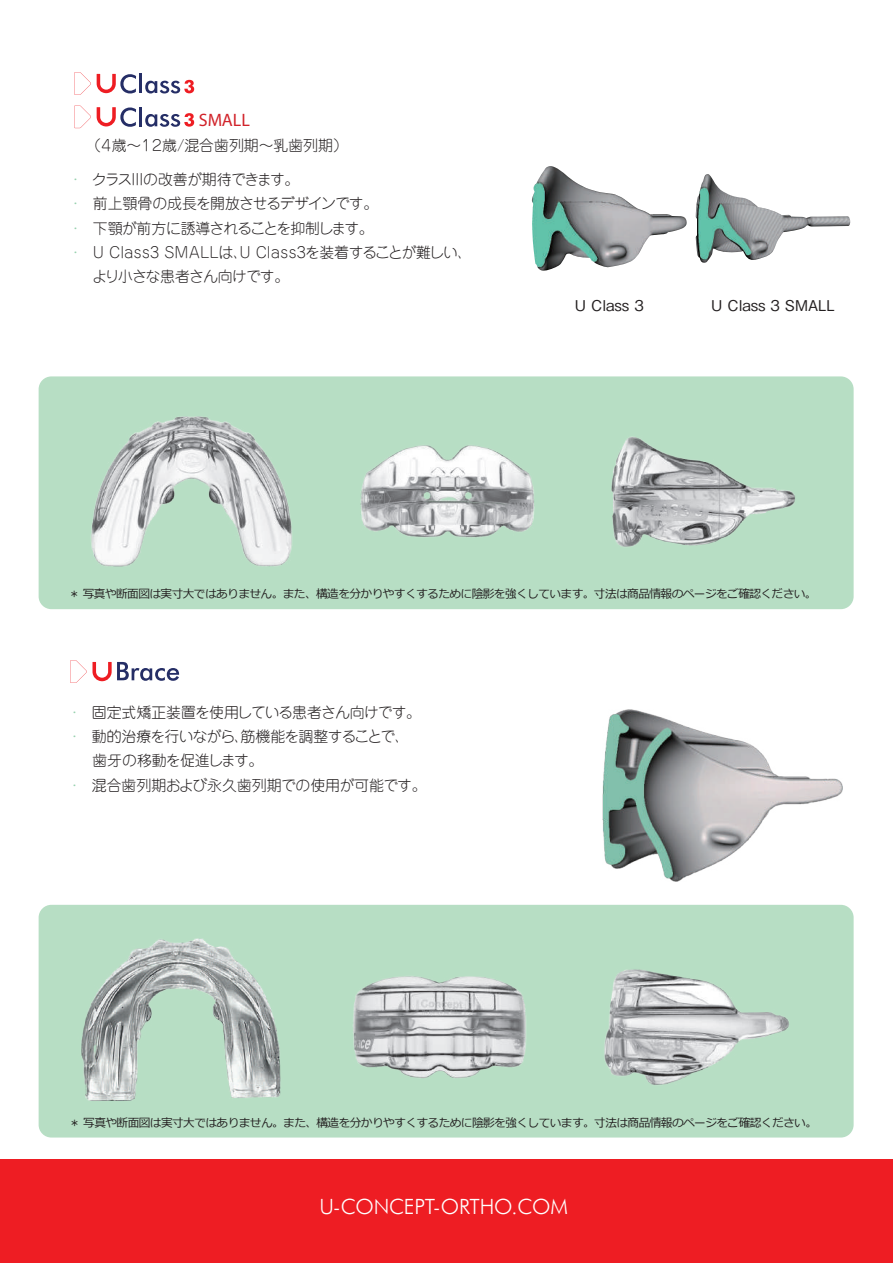
<style>
.page{position:relative;width:893px;height:1263px;background:#fff}
.page>*{position:absolute;margin:0;border:0;box-sizing:border-box;transform-origin:0 0}
.t1{font:300 21px "Futura BT";letter-spacing:-.01em;color:#fff}
.t2{font:18px "Myriad Pro";color:#d1232a}
.t3{font:300 14.85px "Jun 101 Pro";letter-spacing:-.03em;color:#231f20}
.t4{font:300 14.85px "Jun 101 Pro";color:#231f20}
.t5{font:300 14.85px "Jun 101 Pro";letter-spacing:-.06em;color:#231f20}
.t6{font:500 14.85px "Gothic BBB Pro";color:#231f20}
.t7{font:11.7px "Meiryo";letter-spacing:-.05em;color:#231f20}
.s1{color:#97d1ae}
</style>
<div class="page">
<div style="left:39px;top:905px;width:815px;height:232px;background:#b7dec4;border-radius:13px"></div>
<div style="left:39px;top:376px;width:815px;height:233px;background:#b7dec4;border-radius:13px"></div>
<div style="left:0;top:1160px;width:893px;height:103px;background:#ee1d23"></div>
<svg style="left:70px;top:660px;width:110px;height:23px"></svg>
<svg style="left:74px;top:105px;width:121px;height:24px"></svg>
<img style="left:602px;top:709px;width:240px;height:173px">
<svg style="left:74px;top:72px;width:121px;height:23px"></svg>
<img style="left:696px;top:174px;width:154px;height:89px">
<img style="left:532px;top:168px;width:154px;height:103px">
<img style="left:91px;top:416px;width:201px;height:151px">
<img style="left:360px;top:445px;width:174px;height:92px">
<img style="left:611px;top:436px;width:184px;height:111px">
<img style="left:81px;top:938px;width:200px;height:163px">
<img style="left:353px;top:976px;width:173px;height:102px">
<img style="left:604px;top:969px;width:185px;height:116px">
<h2 class="t2" style="left:199px;top:109px;width:53px">SMALL</h2>
<p class="t4" style="left:86px;top:134px;width:263px">（４歳～１２歳/混合歯列期～乳歯列期）</p>
<p class="t3" style="left:68px;top:167px;width:233px"><span class="s1">・</span>クラスIIIの改善が期待できます。</p>
<p class="t3" style="left:68px;top:192px;width:312px"><span class="s1">・</span> 前上顎骨の成長を開放させるデザインです。</p>
<p class="t5" style="left:68px;top:216px;width:307px"><span class="s1">・</span> 下顎が前方に誘導されることを抑制します。</p>
<p class="t4" style="left:68px;top:241px;width:405px"><span class="s1">・</span> U Class3 SMALLは、U Class3を装着することが難しい、</p>
<p class="t5" style="left:74px;top:265px;width:217px">　 より小さな患者さん向けです。</p>
<p class="t6" style="left:575px;top:294px;width:70px">U Class 3</p>
<p class="t6" style="left:711px;top:294px;width:125px">U Class 3 SMALL</p>
<p class="t7" style="left:68px;top:586px;width:750px">＊ 写真や断面図は実寸大ではありません。また、構造を分かりやすくするために陰影を強くしています。寸法は商品情報のページをご確認ください。</p>
<p class="t3" style="left:67px;top:700px;width:355px"><span class="s1">・</span> 固定式矯正装置を使用している患者さん向けです。</p>
<p class="t3" style="left:67px;top:725px;width:344px"><span class="s1">・</span> 動的治療を行いながら、筋機能を調整することで、</p>
<p class="t3" style="left:92px;top:749px;width:173px">歯牙の移動を促進します。</p>
<p class="t4" style="left:67px;top:773px;width:361px"><span class="s1">・</span> 混合歯列期および永久歯列期での使用が可能です。</p>
<p class="t7" style="left:69px;top:1114px;width:750px">＊ 写真や断面図は実寸大ではありません。また、構造を分かりやすくするために陰影を強くしています。寸法は商品情報のページをご確認ください。</p>
<h1 class="t1" style="left:320px;top:1194px;width:250px">U-CONCEPT-ORTHO.COM</h1>
</div>
